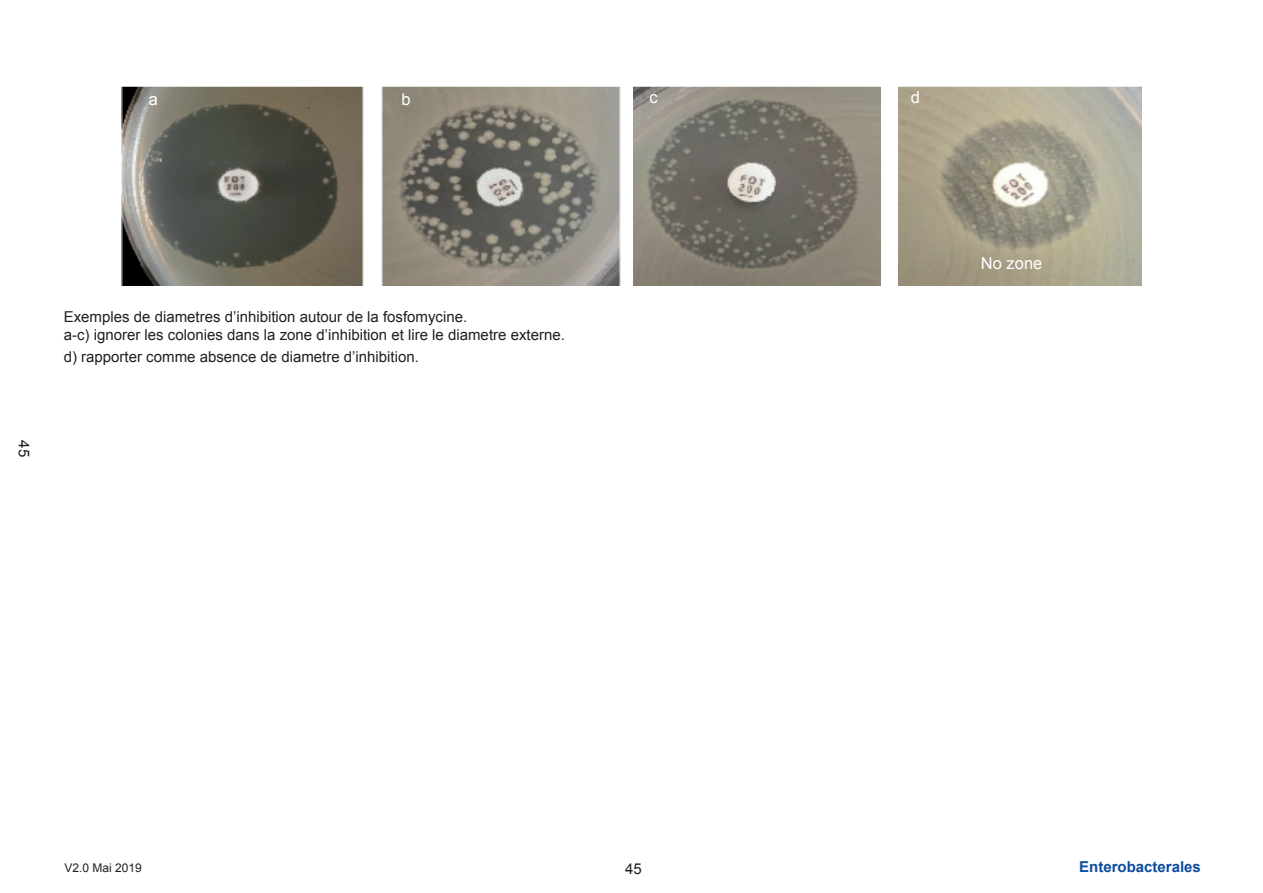
<style>
.page{position:relative;width:1263px;height:893px;background:#fff}
.page>*{position:absolute;margin:0;border:0;box-sizing:border-box;transform-origin:0 0}
.t1{font:16.5px "Arial";color:#fff}
.t2{font:15px/18px "Arial";color:#231f20}
.t3{font:700 15px "Arial";color:#0d4c9f}
.t4{font:12px "Arial";color:#231f20}
</style>
<div class="page">
<img style="left:121px;top:86px;width:242px;height:200px">
<img style="left:381px;top:86px;width:239px;height:200px">
<img style="left:634px;top:86px;width:247px;height:200px">
<img style="left:899px;top:86px;width:242px;height:200px">
<p class="t1" style="left:149px;top:88px;width:11px">a</p>
<p class="t1" style="left:401px;top:88px;width:11px">b</p>
<p class="t1" style="left:649px;top:86px;width:10px">c</p>
<p class="t1" style="left:911px;top:86px;width:11px">d</p>
<p class="t2" style="left:33px;top:440px;width:18px;rotate:90deg">45</p>
<p class="t2" style="left:64px;top:308px;width:503px">Exemples de diametres d’inhibition autour de la fosfomycine.<br>a-c) ignorer les colonies dans la zone d’inhibition et lire le diametre externe.</p>
<p class="t2" style="left:64px;top:347px;width:357px">d) rapporter comme absence de diametre d’inhibition.</p>
<p class="t1" style="left:981px;top:252px;width:63px">No zone</p>
<p class="t4" style="left:64px;top:860px;width:79px">V2.0 Mai 2019</p>
<p class="t3" style="left:1079px;top:857px;width:123px">Enterobacterales</p>
<p class="t2" style="left:625px;top:860px;width:18px">45</p>
</div>
